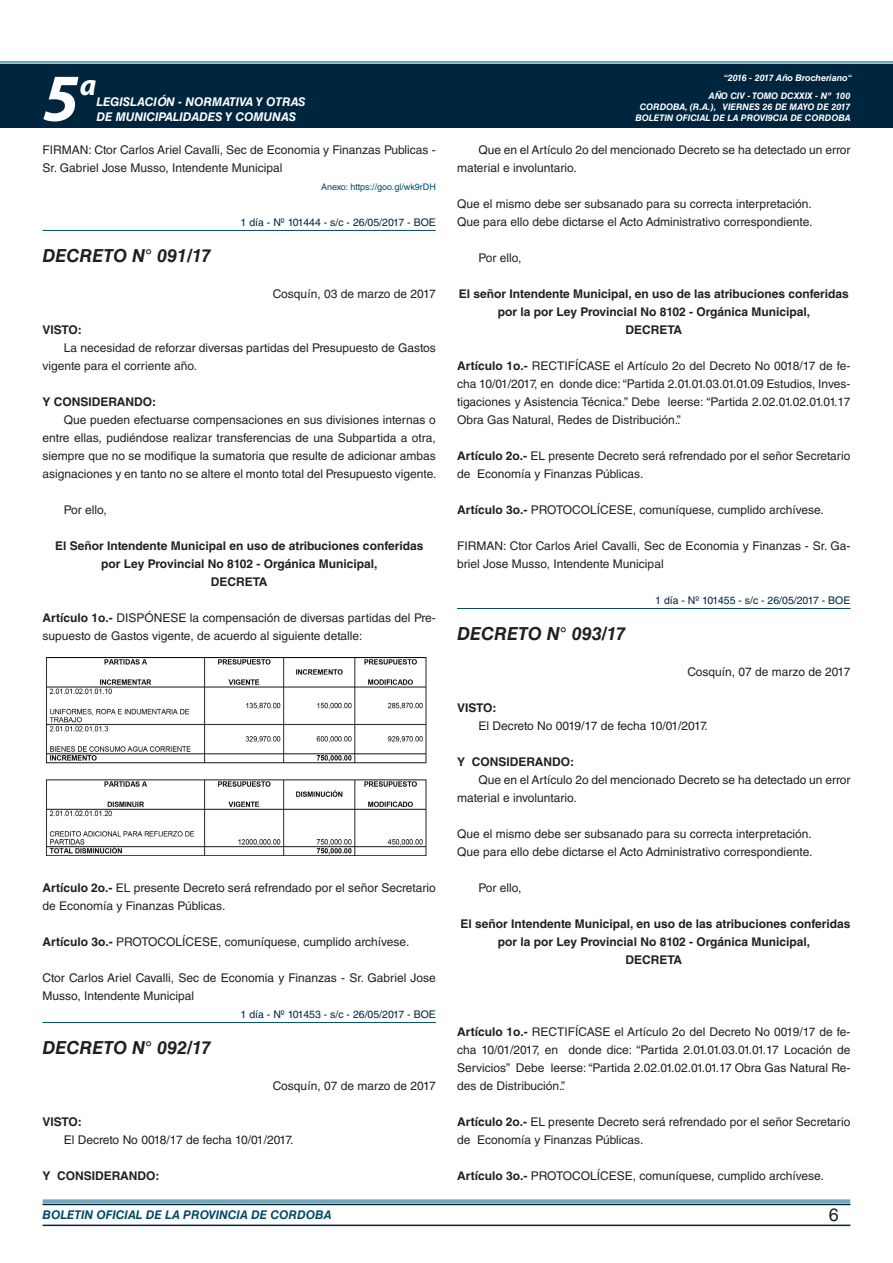
<style>
.page{position:relative;width:893px;height:1263px;background:#fff}
.page>*{position:absolute;margin:0;border:0;box-sizing:border-box;transform-origin:0 0}
.t1{font:italic 700 67.5px "Myriad Pro";color:#fff}
.t2{font:italic 700 30px "Myriad Pro";color:#fff}
.DOC__N{font:italic 700 18px "Helvetica LT Std";color:#231f20}
.t3{font:18px "Helvetica LT Std";color:#231f20}
.TEXTO_BASE{font:12px/18px "Helvetica LT Std";color:#231f20}
.RESUELVE{font:700 12px/18px "Helvetica LT Std";color:#231f20;text-align:center}
.FECHA{font:12px "Helvetica LT Std";color:#231f20}
.TEXTO_BASE-2{font:700 12px "Helvetica LT Std";color:#231f20}
.t4{font:italic 700 12px "Helvetica LT Std";color:#fff}
.t5{font:italic 700 12px "Helvetica LT Std";color:#004b6c}
.FECHA_DE_PUBLICACIÓN{font:10.5px "Helvetica LT Std";color:#00263f}
.t6{font:italic 700 9px/10.8px "Helvetica LT Std";color:#fff;text-align:right}
.ANEXO{font:9px "Helvetica LT Std";color:#004b6c}
.s1{font-weight:700}
</style>
<div class="page">
<div style="left:0;top:61px;width:893px;height:6px;background:#fff;opacity:.75"></div>
<div style="left:0;top:64px;width:893px;height:64px;background:#00263f"></div>
<hr style="left:43px;top:1224px;width:807px;height:2px;background:#00263f">
<div style="left:42px;top:1198px;width:809px;height:8px;background:#fff;opacity:.75"></div>
<hr style="left:43px;top:230px;width:393px;height:1px;background:#004b6c">
<hr style="left:43px;top:1022px;width:393px;height:1px;background:#004b6c">
<img style="left:46px;top:657px;width:381px;height:199px">
<hr style="left:457px;top:608px;width:393px;height:1px;background:#004b6c">
<h1 class="t1" style="left:43px;top:54px;width:38px">5</h1>
<h2 class="t2" style="left:80px;top:66px;width:18px">a</h2>
<p class="t4" style="left:96px;top:95px;width:211px">LEGISLACIÓN - NORMATIVA Y OTRAS</p>
<p class="t4" style="left:96px;top:109px;width:201px">DE MUNICIPALIDADES Y COMUNAS</p>
<p class="TEXTO_BASE" style="left:43px;top:141px;width:395px">FIRMAN: Ctor Carlos Ariel Cavalli, Sec de Economia y Finanzas Publicas -<br>Sr. Gabriel Jose Musso, Intendente Municipal</p>
<p class="ANEXO" style="left:321px;top:181px;width:116px">Anexo: https://goo.gl/wk9rDH</p>
<p class="FECHA_DE_PUBLICACIÓN" style="left:241px;top:216px;width:197px">1 día - Nº 101444 - s/c - 26/05/2017 - BOE</p>
<p class="DOC__N" style="left:43px;top:244px;width:170px">DECRETO N° 091/17</p>
<p class="FECHA" style="left:273px;top:287px;width:165px">Cosquín, 03 de marzo de 2017</p>
<p class="TEXTO_BASE-2" style="left:43px;top:322px;width:41px">VISTO:</p>
<p class="TEXTO_BASE" style="left:43px;top:339px;width:395px;text-indent:21px">La necesidad de reforzar diversas partidas del Presupuesto de Gastos vigente para el corriente año.</p>
<p class="TEXTO_BASE-2" style="left:43px;top:394px;width:115px">Y CONSIDERANDO:</p>
<p class="TEXTO_BASE" style="left:43px;top:411px;width:395px;text-align:justify;text-indent:21px">Que pueden efectuarse compensaciones en sus divisiones internas o entre ellas, pudiéndose realizar transferencias de una Subpartida a otra, siempre que no se modifique la sumatoria que resulte de adicionar ambas asignaciones y en tanto no se altere el monto total del Presupuesto vigente.</p>
<p class="TEXTO_BASE" style="left:64px;top:501px;width:44px">Por ello,</p>
<p class="RESUELVE" style="left:55px;top:536px;width:370px">El Señor Intendente Municipal en uso de atribuciones conferidas por Ley Provincial No 8102 - Orgánica Municipal,</p>
<p class="RESUELVE" style="left:211px;top:572px;width:58px">DECRETA</p>
<p class="TEXTO_BASE" style="left:43px;top:609px;width:395px"><span class="s1">Artículo 1o.-</span> DISPÓNESE la compensación de diversas partidas del Pre&shy;supuesto de Gastos vigente, de acuerdo al siguiente detalle:</p>
<p class="TEXTO_BASE" style="left:43px;top:879px;width:395px"><span class="s1">Artículo 2o.-</span> EL presente Decreto será refrendado por el señor Secretario de Economía y Finanzas Públicas.</p>
<p class="TEXTO_BASE" style="left:43px;top:933px;width:368px"><span class="s1">Artículo 3o.-</span> PROTOCOLÍCESE, comuníquese, cumplido archívese.</p>
<p class="TEXTO_BASE" style="left:43px;top:969px;width:395px">Ctor Carlos Ariel Cavalli, Sec de Economia y Finanzas - Sr. Gabriel Jose<br>Musso, Intendente Municipal</p>
<p class="FECHA_DE_PUBLICACIÓN" style="left:241px;top:1008px;width:197px">1 día - Nº 101453 - s/c - 26/05/2017 - BOE</p>
<p class="DOC__N" style="left:43px;top:1036px;width:170px">DECRETO N° 092/17</p>
<p class="FECHA" style="left:273px;top:1079px;width:165px">Cosquín, 07 de marzo de 2017</p>
<p class="TEXTO_BASE-2" style="left:43px;top:1114px;width:41px">VISTO:</p>
<p class="TEXTO_BASE" style="left:64px;top:1131px;width:231px">El Decreto No 0018/17 de fecha 10/01/2017.</p>
<p class="TEXTO_BASE-2" style="left:43px;top:1168px;width:119px">Y CONSIDERANDO:</p>
<p class="t6" style="left:724px;top:72px;width:130px">“2016 - 2017 Año Brocheriano“</p>
<p class="t6" style="left:635px;top:91px;width:217px">AÑO CIV - TOMO DCXXIX - Nº 100<br>CORDOBA, (R.A.), VIERNES 26 DE MAYO DE 2017<br>BOLETIN OFICIAL DE LA PROVI9CIA DE CORDOBA</p>
<p class="TEXTO_BASE" style="left:457px;top:141px;width:395px;text-indent:21px">Que en el Artículo 2o del mencionado Decreto se ha detectado un error material e involuntario.</p>
<p class="TEXTO_BASE" style="left:457px;top:195px;width:356px">Que el mismo debe ser subsanado para su correcta interpretación.</p>
<p class="TEXTO_BASE" style="left:457px;top:213px;width:357px">Que para ello debe dictarse el Acto Administrativo correspondiente.</p>
<p class="TEXTO_BASE" style="left:478px;top:249px;width:44px">Por ello,</p>
<p class="RESUELVE" style="left:459px;top:284px;width:391px">El señor Intendente Municipal, en uso de las atribuciones conferidas por la por Ley Provincial No 8102 - Orgánica Municipal,</p>
<p class="RESUELVE" style="left:625px;top:320px;width:58px">DECRETA</p>
<p class="TEXTO_BASE" style="left:457px;top:357px;width:395px;text-align:justify"><span class="s1">Artículo 1o.-</span> RECTIFÍCASE el Artículo 2o del Decreto No 0018/17 de fe&shy;cha 10/01/2017, en donde dice: “Partida 2.01.01.03.01.01.09 Estudios, Inves&shy;tigaciones y Asistencia Técnica.” Debe leerse: “Partida 2.02.01.02.01.01.17<br>Obra Gas Natural, Redes de Distribución.”.</p>
<p class="TEXTO_BASE" style="left:457px;top:447px;width:395px"><span class="s1">Artículo 2o.-</span> EL presente Decreto será refrendado por el señor Secretario de Economía y Finanzas Públicas.</p>
<p class="TEXTO_BASE" style="left:457px;top:501px;width:368px"><span class="s1">Artículo 3o.-</span> PROTOCOLÍCESE, comuníquese, cumplido archívese.</p>
<p class="TEXTO_BASE" style="left:457px;top:537px;width:395px">FIRMAN: Ctor Carlos Ariel Cavalli, Sec de Economia y Finanzas - Sr. Ga&shy;briel Jose Musso, Intendente Municipal</p>
<p class="FECHA_DE_PUBLICACIÓN" style="left:655px;top:594px;width:197px">1 día - Nº 101455 - s/c - 26/05/2017 - BOE</p>
<p class="DOC__N" style="left:457px;top:622px;width:170px">DECRETO N° 093/17</p>
<p class="FECHA" style="left:687px;top:665px;width:165px">Cosquín, 07 de marzo de 2017</p>
<p class="TEXTO_BASE-2" style="left:457px;top:700px;width:41px">VISTO:</p>
<p class="TEXTO_BASE" style="left:478px;top:717px;width:231px">El Decreto No 0019/17 de fecha 10/01/2017.</p>
<p class="TEXTO_BASE-2" style="left:457px;top:754px;width:119px">Y CONSIDERANDO:</p>
<p class="TEXTO_BASE" style="left:457px;top:771px;width:395px;text-indent:21px">Que en el Artículo 2o del mencionado Decreto se ha detectado un error material e involuntario.</p>
<p class="TEXTO_BASE" style="left:457px;top:825px;width:356px">Que el mismo debe ser subsanado para su correcta interpretación.</p>
<p class="TEXTO_BASE" style="left:457px;top:843px;width:357px">Que para ello debe dictarse el Acto Administrativo correspondiente.</p>
<p class="TEXTO_BASE" style="left:478px;top:879px;width:44px">Por ello,</p>
<p class="RESUELVE" style="left:460px;top:914px;width:391px">El señor Intendente Municipal, en uso de las atribuciones conferidas por la por Ley Provincial No 8102 - Orgánica Municipal,</p>
<p class="RESUELVE" style="left:625px;top:950px;width:58px">DECRETA</p>
<p class="TEXTO_BASE" style="left:457px;top:1023px;width:395px;text-align:justify"><span class="s1">Artículo 1o.-</span> RECTIFÍCASE el Artículo 2o del Decreto No 0019/17 de fe&shy;cha 10/01/2017, en donde dice: “Partida 2.01.01.03.01.01.17 Locación de Servicios” Debe leerse: “Partida 2.02.01.02.01.01.17 Obra Gas Natural Re&shy;des de Distribución.”.</p>
<p class="TEXTO_BASE" style="left:457px;top:1113px;width:395px"><span class="s1">Artículo 2o.-</span> EL presente Decreto será refrendado por el señor Secretario de Economía y Finanzas Públicas.</p>
<p class="TEXTO_BASE" style="left:457px;top:1167px;width:368px"><span class="s1">Artículo 3o.-</span> PROTOCOLÍCESE, comuníquese, cumplido archívese.</p>
<p class="t5" style="left:43px;top:1208px;width:290px">BOLETIN OFICIAL DE LA PROVINCIA DE CORDOBA</p>
<h3 class="t3" style="left:829px;top:1204px;width:12px">6</h3>
</div>
